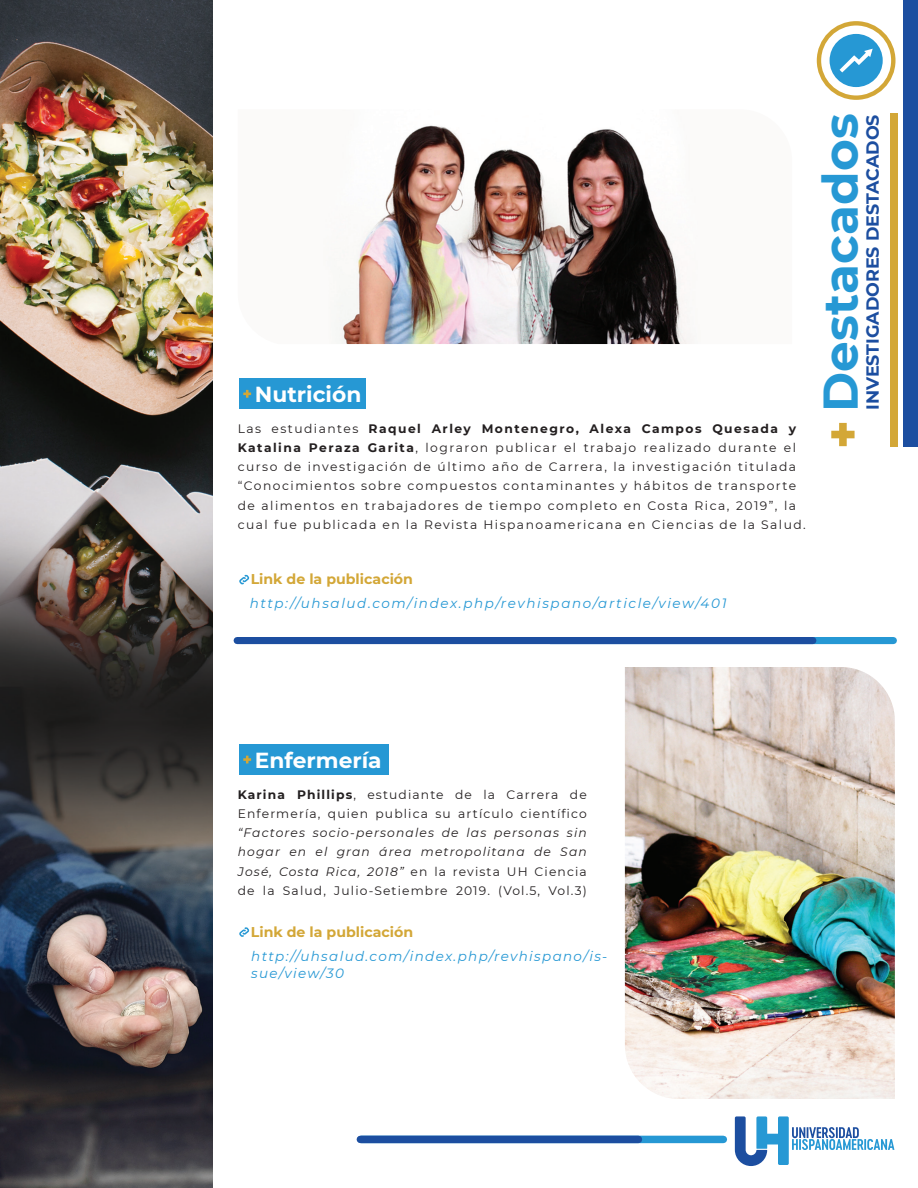
<style>
.page{position:relative;width:918px;height:1188px;background:#fff}
.page>*{position:absolute;margin:0;border:0;box-sizing:border-box;transform-origin:0 0}
.t1{font:700 48.6px "Montserrat";color:#2698d4}
.t2{font:700 21.75px "Montserrat";color:#fff}
.t3{font:700 17.55px "Montserrat";color:#1c4ea0}
.t4{font:700 14.1px "Montserrat";color:#d3a737}
.t5{font:italic 13.5px/16.2px "Montserrat";letter-spacing:.105em;color:#2698d4}
.t6{font:12.3px/19.2px "Montserrat";letter-spacing:.12em;color:#231f20}
.t7{font:italic 12.3px/19.2px "Montserrat";letter-spacing:.09em;color:#231f20;text-align:justify}
.t8{font:12.3px/19.2px "Montserrat";letter-spacing:.09em;color:#231f20}
.s1{font-weight:700}
.s2{font-style:normal}
</style>
<div class="page">
<div style="left:830px;top:34px;width:53px;height:53px;background:#2698d4;border-radius:50%"></div>
<svg style="left:840px;top:49px;width:33px;height:23px"></svg>
<div style="left:817px;top:21px;width:79px;height:79px;border:4px solid #d3a737;border-radius:50%"></div>
<svg style="left:831px;top:423px;width:24px;height:23px"></svg>
<div style="left:904px;top:0;width:14px;height:447px;background:#1c4ea0"></div>
<div style="left:890px;top:113px;width:7px;height:334px;background:#d3a737"></div>
<div style="left:361px;top:1136px;width:362px;height:7px;background:#2698d4"></div>
<div style="left:360px;top:1136px;width:278px;height:7px;background:#1c4ea0"></div>
<svg style="left:735px;top:1116px;width:159px;height:50px"></svg>
<img style="left:0;top:0;width:213px;height:1188px">
<img style="left:334px;top:125px;width:359px;height:219px">
<img style="left:625px;top:667px;width:270px;height:432px">
<svg style="left:239px;top:927px;width:10px;height:10px"></svg>
<div style="left:550px;top:637px;width:343px;height:7px;background:#2698d4"></div>
<div style="left:237px;top:637px;width:576px;height:7px;background:#1c4ea0"></div>
<svg style="left:239px;top:575px;width:10px;height:10px"></svg>
<div style="left:239px;top:378px;width:126px;height:31px;background:#2698d4"></div>
<svg style="left:243px;top:390px;width:8px;height:8px"></svg>
<div style="left:239px;top:744px;width:149px;height:31px;background:#2698d4"></div>
<svg style="left:243px;top:756px;width:8px;height:7px"></svg>
<h2 class="t2" style="left:255px;top:379px;width:108px">Nutrición</h2>
<p class="t6" style="left:238px;top:419px;width:570px">Las estudiantes <span class="s1">Raquel Arley Montenegro, Alexa Campos Quesada y Katalina Peraza Garita</span>, lograron publicar el trabajo realizado durante el curso de investigación de último año de Carrera, la investigación titulada “Conocimientos sobre compuestos contaminantes y hábitos de transporte de alimentos en trabajadores de tiempo completo en Costa Rica, 2019”, la cual fue publicada en la Revista Hispanoamericana en Ciencias de la Salud.</p>
<h1 class="t1" style="left:806px;top:412px;width:300px;rotate:-90deg">Destacados</h1>
<h3 class="t3" style="left:860px;top:410px;width:297px;rotate:-90deg">INVESTIGADORES DESTACADOS</h3>
<p class="t4" style="left:251px;top:569px;width:164px">Link de la publicación</p>
<p class="t5" style="left:250px;top:595px;width:478px">http://uhsalud.com/index.php/revhispano/article/view/401</p>
<h2 class="t2" style="left:255px;top:744px;width:128px">Enfermería</h2>
<p class="t8" style="left:238px;top:785px;width:351px"><span class="s1">Karina Phillips</span>, estudiante de la Carrera de<br>Enfermería, quien publica su artículo científico</p>
<p class="t7" style="left:238px;top:823px;width:351px">“Factores socio-personales de las personas sin hogar en el gran área metropolitana de San José, Costa Rica, 2018” <span class="s2">en la revista UH Ciencia de la Salud, Julio-Setiembre 2019. (Vol.5, Vol.3)</span></p>
<p class="t4" style="left:251px;top:921px;width:164px">Link de la publicación</p>
<p class="t5" style="left:251px;top:948px;width:358px">http://uhsalud.com/index.php/revhispano/is&shy;sue/view/30</p>
</div>
